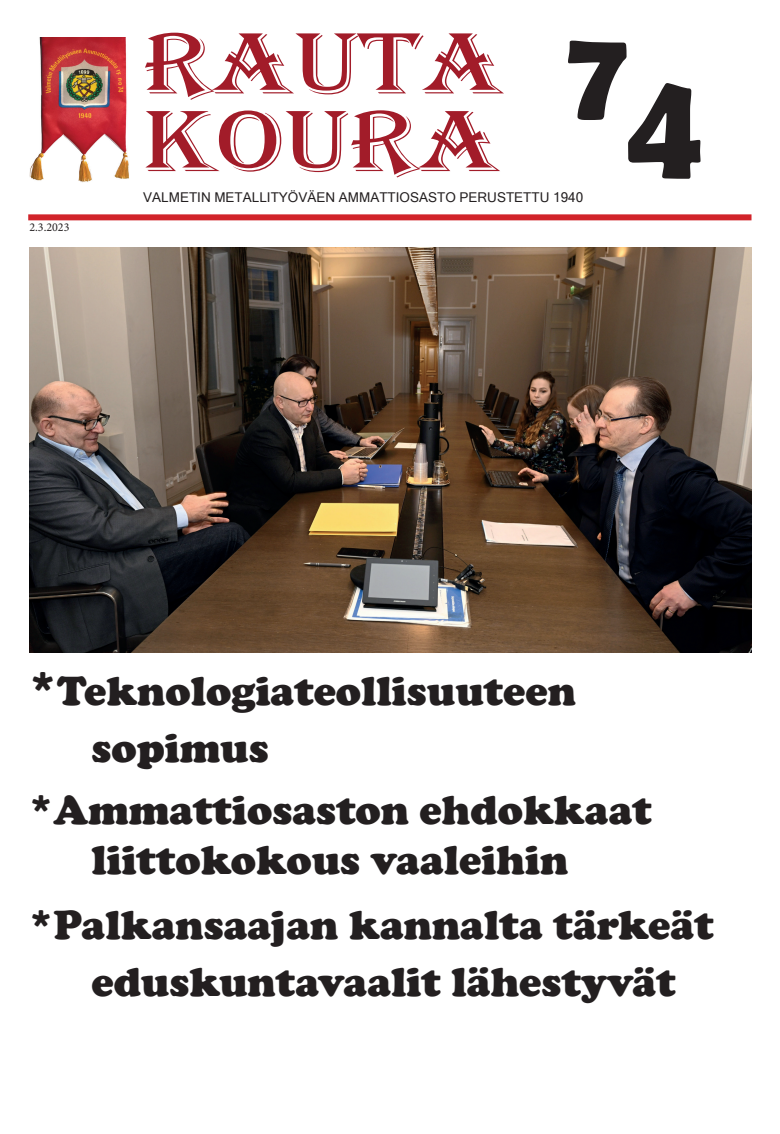
<style>
.page{position:relative;width:780px;height:1134px;background:#fff}
.page>*{position:absolute;margin:0;border:0;box-sizing:border-box;transform-origin:0 0}
.t1{font:700 153.6px "Berlin Sans FB Demi";color:#231f20;scale:.92 1}
.t2{font:700 128px "Berlin Sans FB Demi";color:#231f20}
.t3{font:90px "Algerian";color:#a21c29;scale:1.2 1}
.t4{font:900 42px/57px "Cooper";color:#231f20;text-align:center}
.t5{font:13.5px "Microsoft Sans Serif";color:#231f20}
.t6{font:12px "Minion Pro";color:#231f20}
.s1{font-size:48px}
</style>
<div class="page">
<div style="left:28px;top:214px;width:723px;height:6px;background:#d1232a"></div>
<img style="left:29px;top:37px;width:100px;height:146px">
<img style="left:29px;top:248px;width:722px;height:404px">
<h3 class="t3" style="left:143px;top:13px;width:302px">RAUTA</h3>
<h3 class="t3" style="left:143px;top:91px;width:299px">KOURA</h3>
<h2 class="t2" style="left:567px;top:0;width:63px">7</h2>
<h1 class="t1" style="left:625px;top:36px;width:86px">4</h1>
<p class="t6" style="left:29px;top:219px;width:42px">2.3.2023</p>
<p class="t5" style="left:143px;top:189px;width:441px">VALMETIN METALLITYÖVÄEN AMMATTIOSASTO PERUSTETTU 1940</p>
<p class="t4" style="left:91px;top:663px;width:486px;text-align:left;text-indent:-63px"><span class="s1">*</span>Teknologiateollisuuteen sopimus</p>
<p class="t4" style="left:28px;top:785px;width:625px;line-height:50.4px">*Ammattiosaston ehdokkaat liittokokous vaaleihin</p>
<p class="t4" style="left:28px;top:896px;width:687px;line-height:57.6px">*Palkansaajan kannalta tärkeät eduskuntavaalit lähestyvät</p>
</div>
